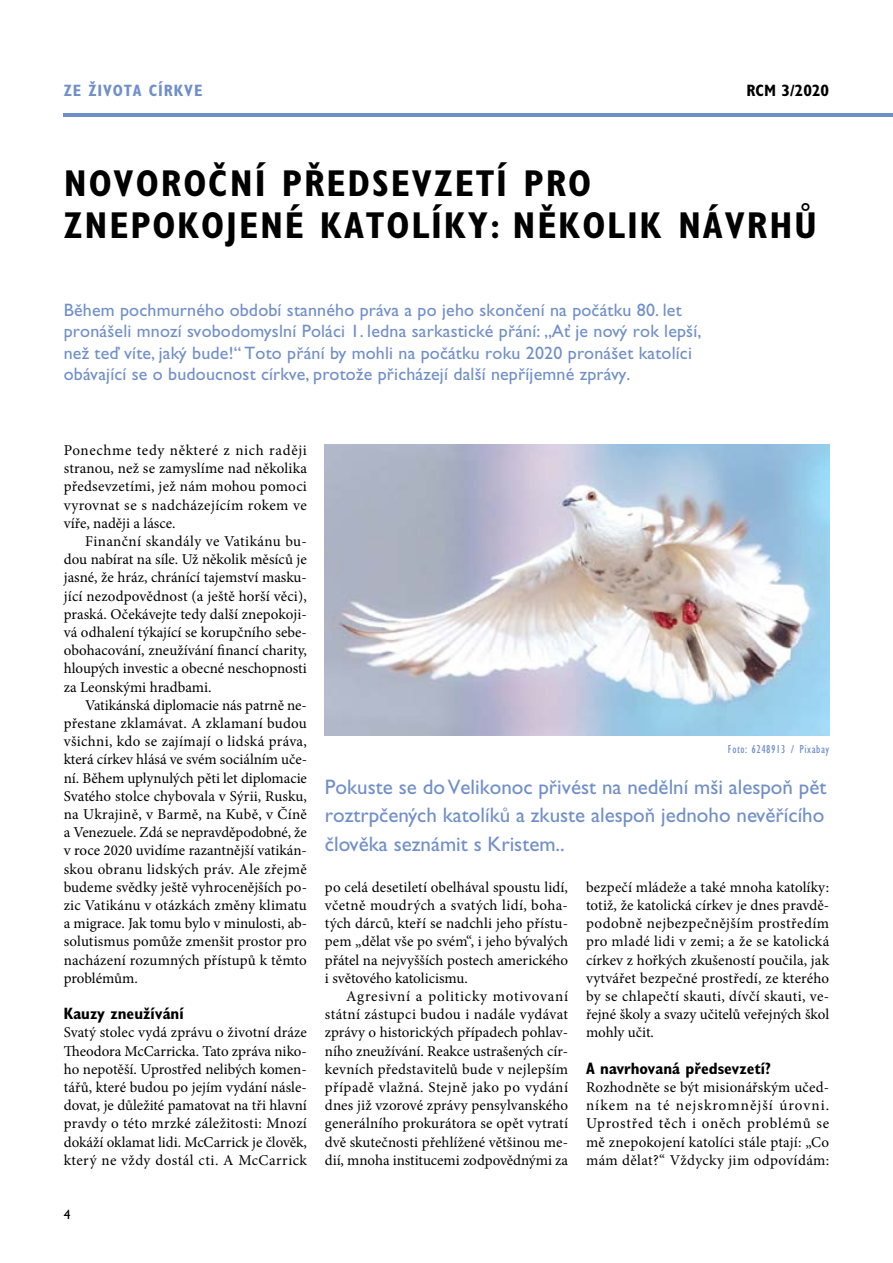
<style>
.page{position:relative;width:893px;height:1263px;background:#fff}
.page>*{position:absolute;margin:0;border:0;box-sizing:border-box;transform-origin:0 0}
.t1{font:700 condensed 37.5px "Gill Sans Std";letter-spacing:.05em;color:#000}
.t2{font:21px/28.5px "Gill Sans Std";color:#708fc9;text-align:justify}
.t3{font:18px/21.6px "Gill Sans Std";letter-spacing:.01em;color:#708fc9}
.t4{font:700 condensed 16.5px "Gill Sans Std";color:#000}
.t5{font:700 condensed 16.5px "Gill Sans Std";letter-spacing:.05em;color:#708fc9}
.t6{font:15px/18.1px "Minion Pro";color:#000;text-align:justify}
.t7{font:13.5px "Gill Sans Std";color:#000}
.t8{font:condensed 12px "Gill Sans Std";letter-spacing:.05em;color:#708fc9}
</style>
<div class="page">
<hr style="left:64px;top:113px;width:829px;height:4px;background:#708fc9">
<img style="left:325px;top:444px;width:504px;height:292px">
<p class="t5" style="left:64px;top:81px;width:60px">ZE ŽIVOTA</p>
<p class="t5" style="left:149px;top:81px;width:55px">CÍRKVE</p>
<p class="t4" style="left:746px;top:81px;width:84px">RCM 3/2020</p>
<h1 class="t1" style="left:64px;top:161px;width:96px">NOVORO</h1>
<h1 class="t1" style="left:208px;top:161px;width:338px">ČNÍ PŘEDSEVZETÍ PRO</h1>
<h1 class="t1" style="left:64px;top:203px;width:88px">ZNEPOKOJ</h1>
<h1 class="t1" style="left:239px;top:203px;width:104px">ENÉ KATO</h1>
<h1 class="t1" style="left:411px;top:203px;width:407px">LÍKY: NĚKOLIK NÁVRH Ů</h1>
<p class="t3" style="left:64px;top:299px;width:639px">Během pochmurného období stanného práva a po jeho skončení na počátku 80. let pronášeli mnozí svobodomyslní Poláci 1. ledna sarkastické přání: „Ať je nový rok lepší, než teď víte, jaký bude!“ Toto přání by mohli na počátku roku 2020 pronášet katolíci obávající se o budoucnost církve, protože přicházejí další nepříjemné zprávy.</p>
<p class="t6" style="left:64px;top:441px;width:245px">Ponechme tedy některé z nich raději stranou, než se zamyslíme nad několika předsevzetími, jež nám mohou pomoci vyrovnat se s nadcházejícím rokem ve víře, naději a lásce.</p>
<p class="t6" style="left:64px;top:532px;width:245px;text-indent:21px">Finanční skandály ve Vatikánu bu&shy;dou nabírat na síle. Už několik měsíců je jasné, že hráz, chránící tajemství masku&shy;jící nezodpovědnost (a ještě horší věci), praská. Očekávejte tedy další znepokoji&shy;vá odhalení týkající se korupčního sebe&shy;obohacování, zneužívání financí charity, hloupých investic a obecné neschopnosti za Leonskými hradbami.</p>
<p class="t6" style="left:64px;top:696px;width:245px;text-indent:21px">Vatikánská diplomacie nás patrně ne&shy;přestane zklamávat. A zklamaní budou všichni, kdo se zajímají o lidská práva, která církev hlásá ve svém sociálním uče&shy;ní. Během uplynulých pěti let diplomacie Svatého stolce chybovala v Sýrii, Rusku, na Ukrajině, v Barmě, na Kubě, v Číně a Venezuele. Zdá se nepravděpodobné, že v roce 2020 uvidíme razantnější vatikán&shy;skou obranu lidských práv. Ale zřejmě budeme svědky ještě vyhrocenějších po&shy;zic Vatikánu v otázkách změny klimatu a migrace. Jak tomu bylo v minulosti, ab&shy;solutismus pomůže zmenšit prostor pro nacházení rozumných přístupů k těmto problémům.</p>
<p class="t4" style="left:64px;top:1004px;width:122px">KAUZY ZNEUŽÍVÁNÍ</p>
<p class="t6" style="left:64px;top:1024px;width:245px">Svatý stolec vydá zprávu o životní dráze Theodora McCarricka. Tato zpráva niko&shy;ho nepotěší. Uprostřed nelibých komen&shy;tářů, které budou po jejím vydání násle&shy;dovat, je důležité pamatovat na tři hlavní pravdy o této mrzké záležitosti: Mnozí dokáží oklamat lidi. McCarrick je člověk, který ne vždy dostál cti. A McCarrick</p>
<p class="t7" style="left:64px;top:1207px;width:8px">4</p>
<p class="t8" style="left:728px;top:742px;width:103px">Foto: 6248913 / Pixabay</p>
<h2 class="t2" style="left:325px;top:772px;width:503px">Pokuste se do Velikonoc přivést na nedělní mši alespoň pět roztrpčených katolíků a zkuste alespoň jednoho nevěřícího člověka seznámit s Kristem..</h2>
<p class="t6" style="left:325px;top:878px;width:245px">po celá desetiletí obelhával spoustu lidí, včetně moudrých a svatých lidí, boha&shy;tých dárců, kteří se nadchli jeho přístu&shy;pem „dělat vše po svém“, i jeho bývalých přátel na nejvyšších postech amerického i světového katolicismu.</p>
<p class="t6" style="left:325px;top:987px;width:245px;text-indent:21px">Agresivní a politicky motivovaní státní zástupci budou i nadále vydávat zprávy o historických případech pohlav&shy;ního zneužívání. Reakce ustrašených cír&shy;kevních představitelů bude v nejlepším případě vlažná. Stejně jako po vydání dnes již vzorové zprávy pensylvanského generálního prokurátora se opět vytratí dvě skutečnosti přehlížené většinou me&shy;dií, mnoha institucemi zodpovědnými za</p>
<p class="t6" style="left:586px;top:878px;width:245px">bezpečí mládeže a také mnoha katolíky: totiž, že katolická církev je dnes pravdě&shy;podobně nejbezpečnějším prostředím pro mladé lidi v zemi; a že se katolická církev z hořkých zkušeností poučila, jak vytvářet bezpečné prostředí, ze kterého by se chlapečtí skauti, dívčí skauti, ve&shy;řejné školy a svazy učitelů veřejných škol mohly učit.</p>
<p class="t4" style="left:586px;top:1058px;width:186px">A NAVRHOVANÁ PŘEDSEVZETÍ?</p>
<p class="t6" style="left:586px;top:1078px;width:245px">Rozhodněte se být misionářským učed&shy;níkem na té nejskromnější úrovni.<br>Uprostřed těch i oněch problémů se mě znepokojení katolíci stále ptají: „Co mám dělat?“ Vždycky jim odpovídám:</p>
</div>
